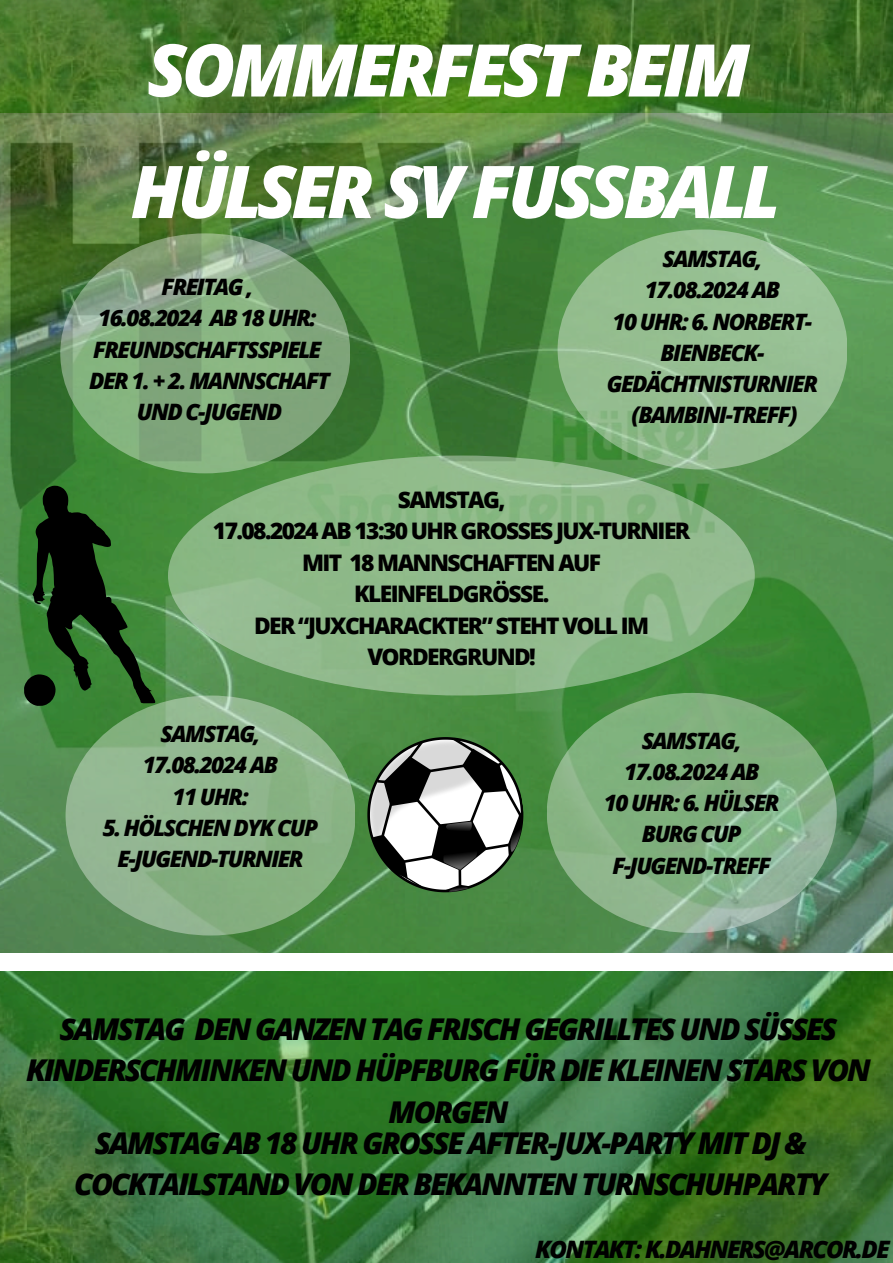
<style>
.page{position:relative;width:893px;height:1263px;background:#fff}
.page>*{position:absolute;margin:0;border:0;box-sizing:border-box;transform-origin:0 0}
.t1{font:italic 800 72.75px/121.5px "Open Sans";letter-spacing:-.07em;color:#fff}
.t2{font:italic 800 30px/41.6px "Open Sans";letter-spacing:-.07em;color:#000;text-align:center}
.t3{font:italic 800 24px "Open Sans";letter-spacing:-.07em;color:#000}
.t4{font:800 22.8px/31.5px "Open Sans";letter-spacing:-.07em;color:#000;text-align:center}
.t5{font:italic 800 22.58px/31.2px "Open Sans";letter-spacing:-.07em;color:#000}
</style>
<div class="page">
<img style="left:0;top:0;width:893px;height:1263px">
<div style="left:0;top:953px;width:893px;height:17px;background:#fff"></div>
<svg style="left:60px;top:233px;width:290px;height:240px"></svg>
<svg style="left:557px;top:229px;width:290px;height:240px;fill:#96be91"></svg>
<svg style="left:547px;top:693px;width:289px;height:240px;fill:#82b180"></svg>
<svg style="left:66px;top:695px;width:289px;height:240px;fill:#91b68f"></svg>
<svg style="left:168px;top:455px;width:587px;height:240px;fill:#91ba8b"></svg>
<img style="left:350px;top:726px;width:5px;height:135px">
<svg style="left:355px;top:725px;width:180px;height:179px"></svg>
<svg style="left:24px;top:486px;width:131px;height:220px"></svg>
<h1 class="t1" style="left:131px;top:8px;width:651px">SOMMERFEST BEIM<br>HÜLSER SV FUSSBALL</h1>
<p class="t5" style="left:161px;top:271px;width:93px">FREITAG ,</p>
<p class="t5" style="left:93px;top:302px;width:230px">16.08.2024 AB 18 UHR:<br>FREUNDSCHAFTSSPIELE</p>
<p class="t5" style="left:89px;top:365px;width:242px">DER 1. + 2. MANNSCHAFT</p>
<p class="t5" style="left:137px;top:396px;width:147px">UND C-JUGEND</p>
<p class="t5" style="left:662px;top:243px;width:101px">SAMSTAG,</p>
<p class="t5" style="left:645px;top:274px;width:137px">17.08.2024 AB</p>
<p class="t5" style="left:612px;top:305px;width:201px">10 UHR: 6. NORBERT-</p>
<p class="t5" style="left:660px;top:336px;width:105px">BIENBECK-</p>
<p class="t5" style="left:607px;top:368px;width:213px">GEDÄCHTNISTURNIER</p>
<p class="t5" style="left:631px;top:399px;width:167px">(BAMBINI-TREFF)</p>
<p class="t4" style="left:213px;top:483px;width:479px">SAMSTAG,<br>17.08.2024 AB 13:30 UHR GROSSES JUX-TURNIER<br>MIT 18 MANNSCHAFTEN AUF<br>KLEINFELDGRÖSSE.<br>DER “JUXCHARACKTER” STEHT VOLL IM<br>VORDERGRUND!</p>
<p class="t5" style="left:161px;top:718px;width:101px">SAMSTAG,</p>
<p class="t5" style="left:143px;top:749px;width:137px">17.08.2024 AB</p>
<p class="t5" style="left:172px;top:780px;width:78px">11 UHR:</p>
<p class="t5" style="left:103px;top:811px;width:217px">5. HÖLSCHEN DYK CUP</p>
<p class="t5" style="left:117px;top:843px;width:188px">E-JUGEND-TURNIER</p>
<p class="t5" style="left:642px;top:724px;width:101px">SAMSTAG,</p>
<p class="t5" style="left:624px;top:755px;width:137px">17.08.2024 AB</p>
<p class="t5" style="left:604px;top:787px;width:177px">10 UHR: 6. HÜLSER</p>
<p class="t5" style="left:642px;top:818px;width:101px">BURG CUP</p>
<p class="t5" style="left:612px;top:849px;width:160px">F-JUGEND-TREFF</p>
<h2 class="t2" style="left:26px;top:1007px;width:846px">SAMSTAG DEN GANZEN TAG FRISCH GEGRILLTES UND SÜSSES<br>KINDERSCHMINKEN UND HÜPFBURG FÜR DIE KLEINEN STARS VON<br>MORGEN</h2>
<h2 class="t2" style="left:74px;top:1121px;width:754px">SAMSTAG AB 18 UHR GROSSE AFTER-JUX-PARTY MIT DJ &amp;<br>COCKTAILSTAND VON DER BEKANNTEN TURNSCHUHPARTY</h2>
<p class="t3" style="left:535px;top:1232px;width:356px">KONTAKT: K.DAHNERS@ARCOR.DE</p>
</div>
